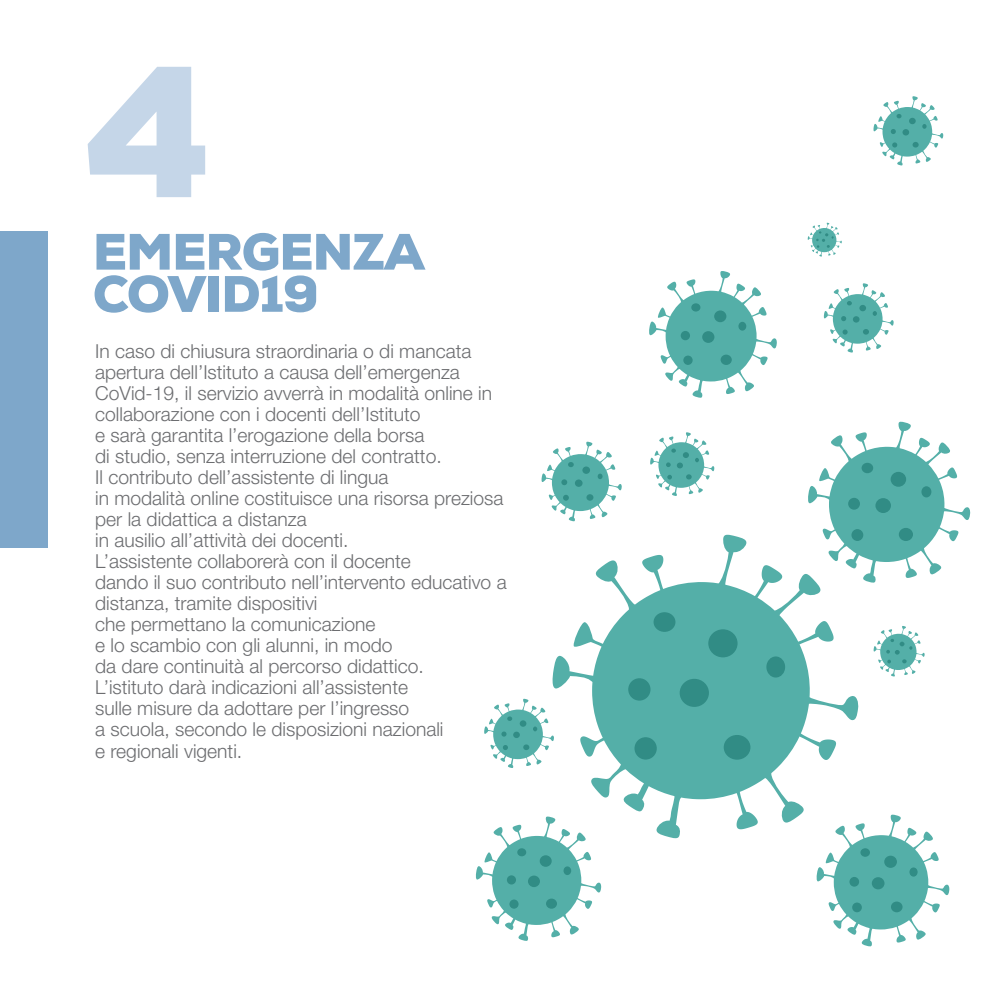
<style>
.page{position:relative;width:993px;height:993px;background:#fff}
.page>*{position:absolute;margin:0;border:0;box-sizing:border-box;transform-origin:0 0}
.t1{font:900 186.03px "Nexa";color:#c5d6e8}
.t2{font:900 50.93px/42.2px "Nexa";letter-spacing:-.02em;color:#7ea7ca}
.t3{font:300 19.25px/21px "Helvetica Neue LT Std";color:#6c6d70}
</style>
<div class="page">
<div style="left:0;top:231px;width:48px;height:316px;background:#7ea7ca"></div>
<svg style="left:552px;top:534px;width:306px;height:305px"></svg>
<div style="left:679px;top:678px;width:29px;height:28px;background:#318c85;border-radius:50%"></div>
<div style="left:723px;top:734px;width:27px;height:25px;background:#318c85;border-radius:50%"></div>
<div style="left:708px;top:629px;width:29px;height:28px;background:#318c85;border-radius:50%"></div>
<div style="left:766px;top:656px;width:18px;height:21px;background:#318c85;border-radius:50%"></div>
<div style="left:634px;top:737px;width:22px;height:22px;background:#318c85;border-radius:50%"></div>
<div style="left:628px;top:678px;width:22px;height:22px;background:#318c85;border-radius:50%"></div>
<div style="left:653px;top:612px;width:22px;height:19px;background:#318c85;border-radius:50%"></div>
<svg style="left:807px;top:421px;width:163px;height:162px"></svg>
<div style="left:875px;top:498px;width:15px;height:15px;background:#318c85;border-radius:50%"></div>
<div style="left:898px;top:527px;width:14px;height:14px;background:#318c85;border-radius:50%"></div>
<div style="left:890px;top:471px;width:15px;height:15px;background:#318c85;border-radius:50%"></div>
<div style="left:921px;top:486px;width:10px;height:11px;background:#318c85;border-radius:50%"></div>
<div style="left:851px;top:529px;width:12px;height:11px;background:#318c85;border-radius:50%"></div>
<div style="left:847px;top:497px;width:12px;height:12px;background:#318c85;border-radius:50%"></div>
<div style="left:861px;top:462px;width:11px;height:11px;background:#318c85;border-radius:50%"></div>
<svg style="left:541px;top:441px;width:80px;height:80px"></svg>
<svg style="left:873px;top:626px;width:51px;height:50px"></svg>
<svg style="left:650px;top:432px;width:64px;height:64px"></svg>
<svg style="left:807px;top:222px;width:34px;height:34px"></svg>
<svg style="left:815px;top:813px;width:134px;height:133px"></svg>
<div style="left:871px;top:876px;width:13px;height:13px;background:#318c85;border-radius:50%"></div>
<div style="left:890px;top:901px;width:12px;height:11px;background:#318c85;border-radius:50%"></div>
<div style="left:883px;top:855px;width:13px;height:12px;background:#318c85;border-radius:50%"></div>
<div style="left:909px;top:867px;width:8px;height:9px;background:#318c85;border-radius:50%"></div>
<div style="left:851px;top:902px;width:10px;height:9px;background:#318c85;border-radius:50%"></div>
<div style="left:849px;top:876px;width:9px;height:10px;background:#318c85;border-radius:50%"></div>
<div style="left:860px;top:848px;width:9px;height:8px;background:#318c85;border-radius:50%"></div>
<svg style="left:475px;top:815px;width:126px;height:126px"></svg>
<div style="left:528px;top:875px;width:11px;height:11px;background:#318c85;border-radius:50%"></div>
<div style="left:546px;top:898px;width:11px;height:10px;background:#318c85;border-radius:50%"></div>
<div style="left:539px;top:855px;width:12px;height:11px;background:#318c85;border-radius:50%"></div>
<div style="left:563px;top:866px;width:8px;height:8px;background:#318c85;border-radius:50%"></div>
<div style="left:509px;top:899px;width:9px;height:9px;background:#318c85;border-radius:50%"></div>
<div style="left:506px;top:875px;width:10px;height:9px;background:#318c85;border-radius:50%"></div>
<div style="left:517px;top:848px;width:9px;height:8px;background:#318c85;border-radius:50%"></div>
<svg style="left:649px;top:271px;width:127px;height:127px"></svg>
<div style="left:702px;top:331px;width:12px;height:12px;background:#318c85;border-radius:50%"></div>
<div style="left:720px;top:354px;width:11px;height:11px;background:#318c85;border-radius:50%"></div>
<div style="left:714px;top:310px;width:12px;height:12px;background:#318c85;border-radius:50%"></div>
<div style="left:738px;top:322px;width:8px;height:8px;background:#318c85;border-radius:50%"></div>
<div style="left:683px;top:355px;width:9px;height:10px;background:#318c85;border-radius:50%"></div>
<div style="left:680px;top:331px;width:9px;height:9px;background:#318c85;border-radius:50%"></div>
<div style="left:691px;top:303px;width:9px;height:8px;background:#318c85;border-radius:50%"></div>
<svg style="left:823px;top:283px;width:70px;height:70px"></svg>
<svg style="left:484px;top:698px;width:70px;height:70px"></svg>
<svg style="left:873px;top:96px;width:70px;height:70px"></svg>
<h1 class="t1" style="left:84px;top:13px;width:130px">4</h1>
<h2 class="t2" style="left:93px;top:231px;width:333px">EMERGENZA<br>COVID19</h2>
<p class="t3" style="left:95px;top:340px;width:413px">In caso di chiusura straordinaria o di mancata apertura dell’Istituto a causa dell’emergenza CoVid-19, il servizio avverrà in modalità online in collaborazione con i docenti dell’Istituto<br>e sarà garantita l’erogazione della borsa<br>di studio, senza interruzione del contratto.<br>Il contributo dell’assistente di lingua<br>in modalità online costituisce una risorsa preziosa per la didattica a distanza<br>in ausilio all’attività dei docenti.<br>L’assistente collaborerà con il docente<br>dando il suo contributo nell’intervento educativo a distanza, tramite dispositivi<br>che permettano la comunicazione<br>e lo scambio con gli alunni, in modo<br>da dare continuità al percorso didattico.<br>L’istituto darà indicazioni all’assistente<br>sulle misure da adottare per l’ingresso<br>a scuola, secondo le disposizioni nazionali<br>e regionali vigenti.</p>
</div>
